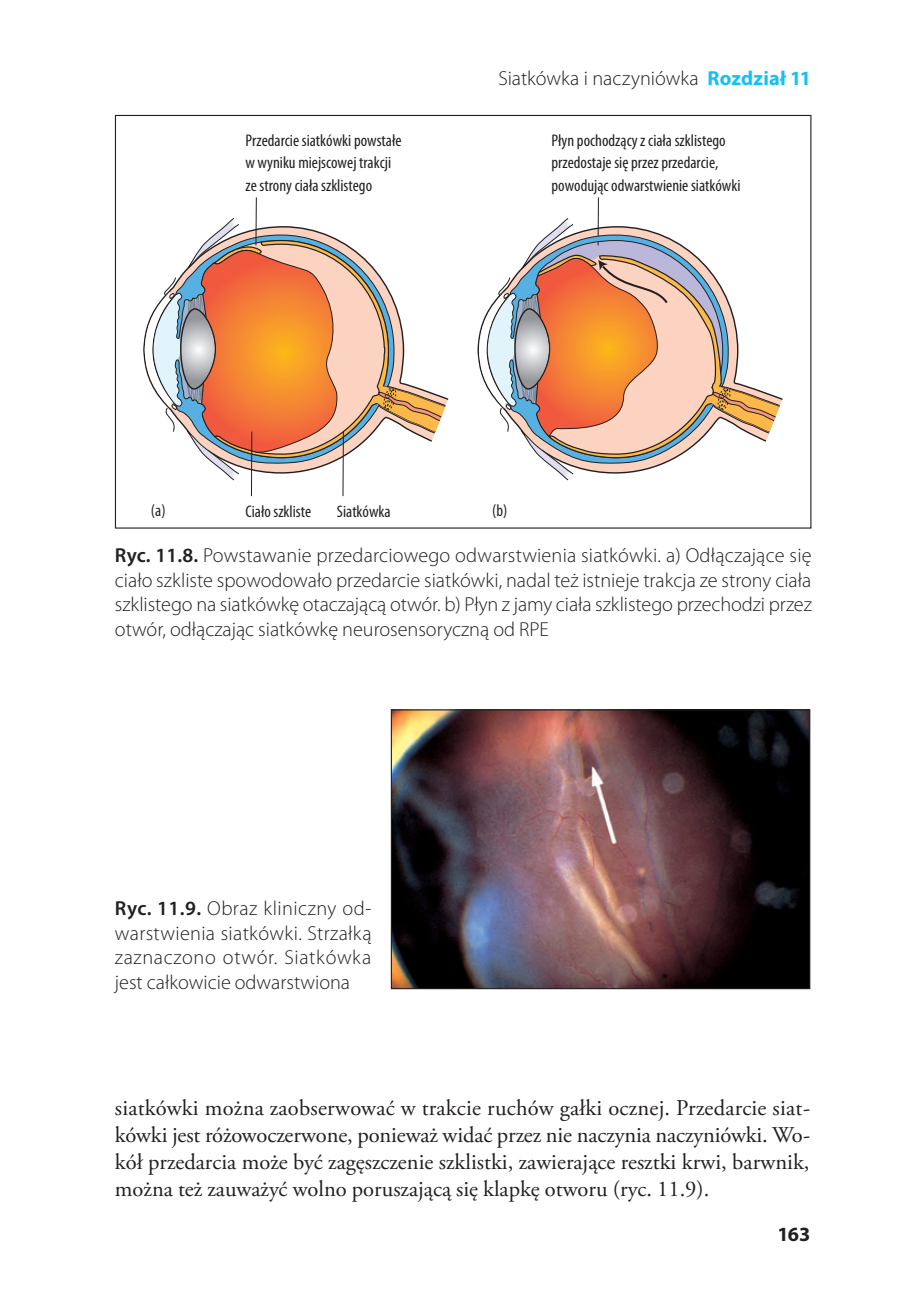
<style>
.page{position:relative;width:903px;height:1307px;background:#fff}
.page>*{position:absolute;margin:0;border:0;box-sizing:border-box;transform-origin:0 0}
.tekst_1{font:22.5px/27px "Adobe Garamond Pro";color:#231f20;text-align:justify}
.ryc{font:300 20.25px/24.8px "Myriad Pro";color:#231f20;text-align:justify}
.t1{font:700 20.25px "Myriad Pro";color:#231f20}
.t2{font:condensed 16.88px/22.5px "Myriad Pro";color:#231f20}
.s1{font-weight:700;color:#15c0f2}
.s2{font-weight:600}
</style>
<div class="page">
<svg style="left:477px;top:197px;width:303px;height:284px"></svg>
<svg style="left:143px;top:197px;width:303px;height:300px"></svg>
<img style="left:393px;top:711px;width:415px;height:275px">
<div style="left:391px;top:709px;width:419px;height:279px;border:1px solid #231f20"></div>
<p class="ryc" style="left:498px;top:67px;width:314px">Siatkówka i naczyniówka <span class="s1">Rozdział 11</span></p>
<p class="t2" style="left:245px;top:129px;width:158px">Przedarcie siatkówki powstałe w wyniku miejscowej trakcji ze strony ciała szklistego</p>
<p class="t2" style="left:551px;top:129px;width:190px">Płyn pochodzący z ciała szklistego przedostaje się przez przedarcie, powodując odwarstwienie siatkówki</p>
<p class="t2" style="left:151px;top:499px;width:16px">(a)</p>
<p class="t2" style="left:492px;top:499px;width:17px">(b)</p>
<p class="ryc" style="left:115px;top:543px;width:698px"><span class="s2">Ryc. 11.8.</span> Powstawanie przedarciowego odwarstwienia siatkówki. a) Odłączające się ciało szkliste spowodowało przedarcie siatkówki, nadal też istnieje trakcja ze strony ciała szklistego na siatkówkę otaczającą otwór. b) Płyn z jamy ciała szklistego przechodzi przez otwór, odłączając siatkówkę neurosensoryczną od RPE</p>
<p class="t2" style="left:245px;top:499px;width:67px">Ciało szkliste</p>
<p class="t2" style="left:337px;top:499px;width:55px">Siatkówka</p>
<p class="ryc" style="left:115px;top:895px;width:258px"><span class="s2">Ryc. 11.9.</span> Obraz kliniczny od&shy;warstwienia siatkówki. Strzałką zaznaczono otwór. Siatkówka jest całkowicie odwarstwiona</p>
<p class="tekst_1" style="left:115px;top:1094px;width:697px">siatkówki można zaobserwować w trakcie ruchów gałki ocznej. Przedarcie siat&shy;kówki jest różowoczerwone, ponieważ widać przez nie naczynia naczyniówki. Wo&shy;kół przedarcia może być zagęszczenie szklistki, zawierające resztki krwi, barwnik, można też zauważyć wolno poruszającą się klapkę otworu (ryc. 11.9).</p>
<p class="t1" style="left:777px;top:1220px;width:34px">163</p>
</div>
